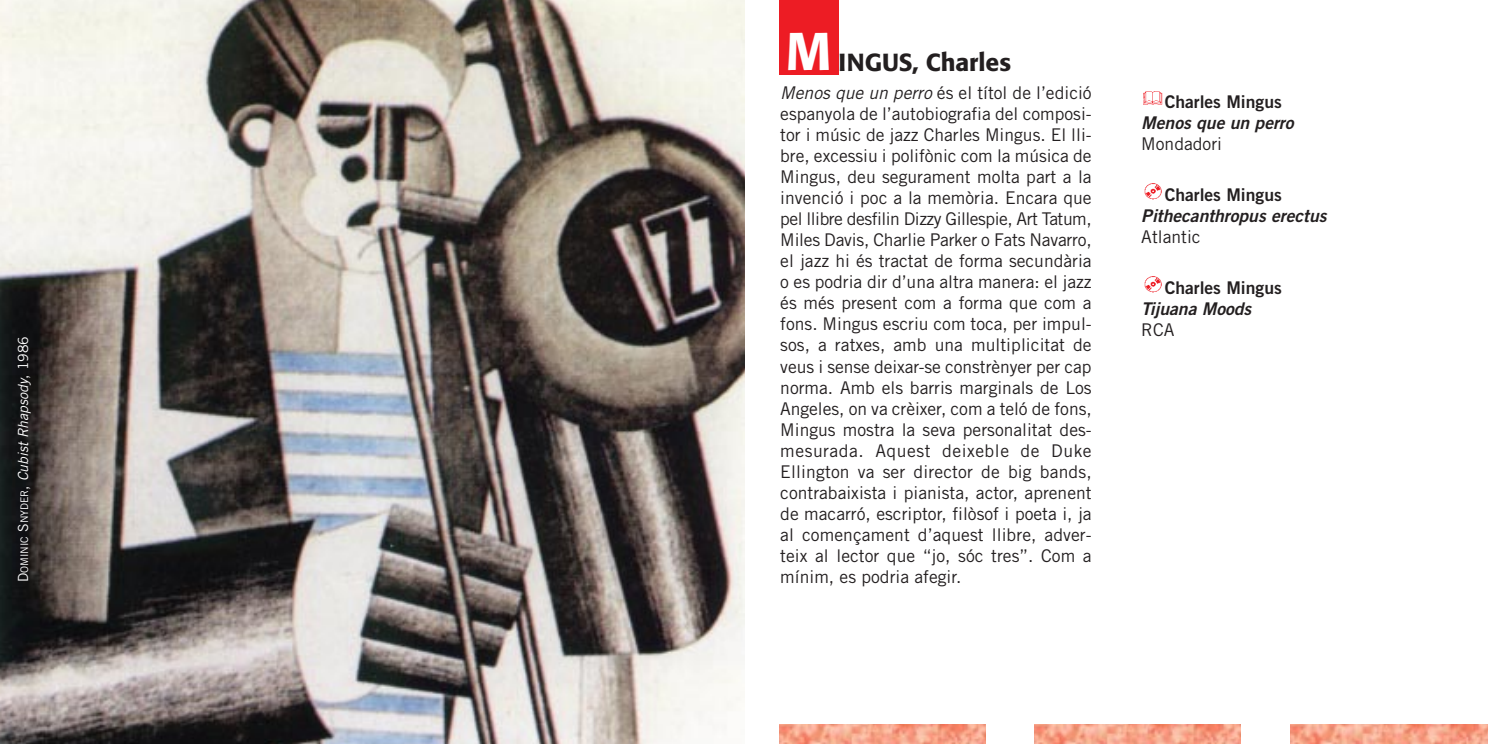
<style>
.page{position:relative;width:1488px;height:744px;background:#fff}
.page>*{position:absolute;margin:0;border:0;box-sizing:border-box;transform-origin:0 0}
.t1{font:500 52.5px "Formata";color:#fff;scale:.95 1}
.t2{font:500 24.5px "Formata";color:#231f20}
.t3{font:17.5px/21px "Trade Gothic";color:#231f20;text-align:justify}
.t4{font:italic 17.5px "Trade Gothic Bold Two";color:#231f20}
.t5{font:17.5px "Trade Gothic Bold Two";color:#231f20}
.t6{font:italic 14px "Trade Gothic";color:#fff}
.s1{font-style:normal}
.s2{font-style:normal;font-size:10.5px}
.s3{font-style:italic}
</style>
<div class="page">
<img style="left:0;top:0;width:744px;height:744px">
<img style="left:1144px;top:276px;width:18px;height:17px">
<img style="left:1144px;top:183px;width:18px;height:17px">
<img style="left:1143px;top:91px;width:20px;height:14px">
<img style="left:1290px;top:724px;width:198px;height:20px">
<img style="left:1034px;top:724px;width:206px;height:20px">
<img style="left:779px;top:724px;width:206px;height:20px">
<div style="left:779px;top:0;width:59px;height:74px;background:#ed1c24"></div>
<p class="t6" style="left:18px;top:582px;width:248px;rotate:-90deg"><span class="s1">D</span><span class="s2">OMINIC</span> <span class="s1">S</span><span class="s2">NYDER</span><span class="s1">,</span> Cubist Rhapsody<span class="s1">, 1986</span></p>
<h1 class="t1" style="left:786px;top:28px;width:50px">M</h1>
<h2 class="t2" style="left:838px;top:51px;width:174px">INGUS, Charles</h2>
<p class="t3" style="left:780px;top:84px;width:313px"><span class="s3">Menos que un perro</span> és el títol de l’edició espanyola de l’autobiografia del composi&shy;tor i músic de jazz Charles Mingus. El lli&shy;bre, excessiu i polifònic com la música de Mingus, deu segurament molta part a la invenció i poc a la memòria. Encara que pel llibre desfilin Dizzy Gillespie, Art Tatum, Miles Davis, Charlie Parker o Fats Navarro, el jazz hi és tractat de forma secundària o es podria dir d’una altra manera: el jazz és més present com a forma que com a fons. Mingus escriu com toca, per impul&shy;sos, a ratxes, amb una multiplicitat de veus i sense deixar-se constrènyer per cap norma. Amb els barris marginals de Los Angeles, on va crèixer, com a teló de fons, Mingus mostra la seva personalitat des&shy;mesurada. Aquest deixeble de Duke Ellington va ser director de big bands, contrabaixista i pianista, actor, aprenent de macarró, escriptor, filòsof i poeta i, ja al començament d’aquest llibre, adver&shy;teix al lector que “jo, sóc tres”. Com a mínim, es podria afegir.</p>
<p class="t5" style="left:1164px;top:96px;width:119px">Charles Mingus</p>
<p class="t4" style="left:1141px;top:117px;width:154px">Menos que un perro</p>
<p class="t3" style="left:1141px;top:135px;width:82px">Mondadori</p>
<p class="t5" style="left:1164px;top:189px;width:119px">Charles Mingus</p>
<p class="t4" style="left:1141px;top:210px;width:187px">Pithecanthropus erectus</p>
<p class="t3" style="left:1141px;top:228px;width:61px">Atlantic</p>
<p class="t5" style="left:1164px;top:282px;width:119px">Charles Mingus</p>
<p class="t4" style="left:1141px;top:303px;width:112px">Tijuana Moods</p>
<p class="t3" style="left:1141px;top:321px;width:35px">RCA</p>
</div>
